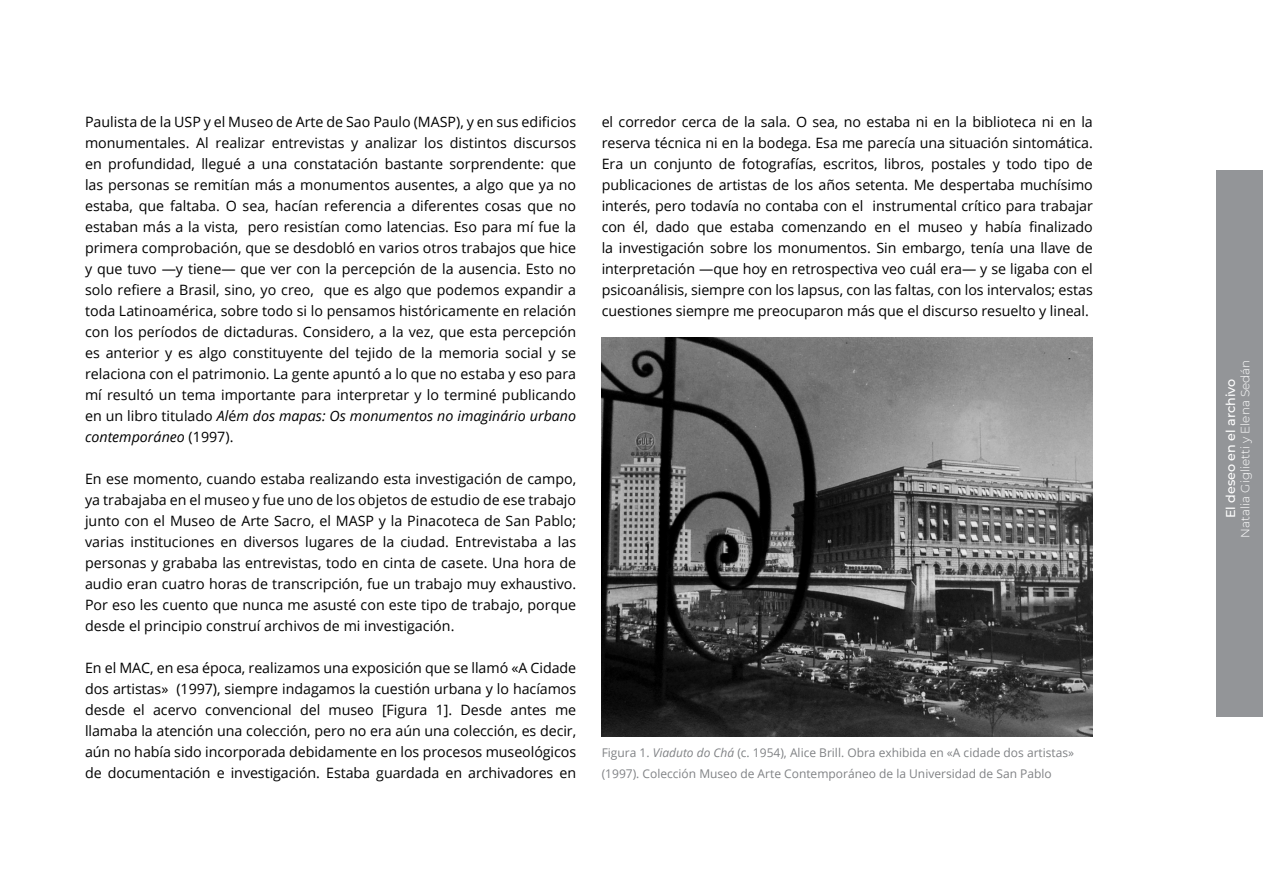
<style>
.page{position:relative;width:1263px;height:893px;background:#fff}
.page>*{position:absolute;margin:0;border:0;box-sizing:border-box;transform-origin:0 0}
.t1{font:14.25px/21px "Open Sans";color:#000;text-align:justify}
.t2{font:500 12.75px "Montserrat";color:#fff}
.t3{font:12px/21px "Open Sans";color:#808285}
.t4{font:300 12px "Montserrat";color:#fff}
.s1{font-style:italic}
</style>
<div class="page">
<div style="left:1216px;top:170px;width:47px;height:546px;background:#939598"></div>
<img style="left:602px;top:337px;width:491px;height:399px">
<p class="t1" style="left:85px;top:111px;width:493px">Paulista de la USP y el Museo de Arte de Sao Paulo (MASP), y en sus edificios monumentales. Al realizar entrevistas y analizar los distintos discursos en profundidad, llegué a una constatación bastante sorprendente: que las personas se remitían más a monumentos ausentes, a algo que ya no estaba, que faltaba. O sea, hacían referencia a diferentes cosas que no estaban más a la vista, pero resistían como latencias. Eso para mí fue la primera comprobación, que se desdobló en varios otros trabajos que hice y que tuvo —y tiene— que ver con la percepción de la ausencia. Esto no solo refiere a Brasil, sino, yo creo, que es algo que podemos expandir a toda Latinoamérica, sobre todo si lo pensamos históricamente en relación con los períodos de dictaduras. Considero, a la vez, que esta percepción es anterior y es algo constituyente del tejido de la memoria social y se relaciona con el patrimonio. La gente apuntó a lo que no estaba y eso para mí resultó un tema importante para interpretar y lo terminé publicando en un libro titulado <span class="s1">Al</span>é<span class="s1">m dos mapas: Os monumentos no imaginário urbano contemporáneo</span> (1997).</p>
<p class="t1" style="left:85px;top:468px;width:493px">En ese momento, cuando estaba realizando esta investigación de campo, ya trabajaba en el museo y fue uno de los objetos de estudio de ese trabajo junto con el Museo de Arte Sacro, el MASP y la Pinacoteca de San Pablo; varias instituciones en diversos lugares de la ciudad. Entrevistaba a las personas y grababa las entrevistas, todo en cinta de casete. Una hora de audio eran cuatro horas de transcripción, fue un trabajo muy exhaustivo.<br>Por eso les cuento que nunca me asusté con este tipo de trabajo, porque desde el principio construí archivos de mi investigación.</p>
<p class="t1" style="left:85px;top:657px;width:493px">En el MAC, en esa época, realizamos una exposición que se llamó «A Cidade dos artistas» (1997), siempre indagamos la cuestión urbana y lo hacíamos desde el acervo convencional del museo [Figura 1]. Desde antes me llamaba la atención una colección, pero no era aún una colección, es decir, aún no había sido incorporada debidamente en los procesos museológicos de documentación e investigación. Estaba guardada en archivadores en</p>
<p class="t1" style="left:602px;top:111px;width:493px">el corredor cerca de la sala. O sea, no estaba ni en la biblioteca ni en la reserva técnica ni en la bodega. Esa me parecía una situación sintomática.<br>Era un conjunto de fotografías, escritos, libros, postales y todo tipo de publicaciones de artistas de los años setenta. Me despertaba muchísimo interés, pero todavía no contaba con el instrumental crítico para trabajar con él, dado que estaba comenzando en el museo y había finalizado la investigación sobre los monumentos. Sin embargo, tenía una llave de interpretación —que hoy en retrospectiva veo cuál era— y se ligaba con el psicoanálisis, siempre con los lapsus, con las faltas, con los intervalos; estas cuestiones siempre me preocuparon más que el discurso resuelto y lineal.</p>
<p class="t3" style="left:602px;top:742px;width:474px">Figura 1. <span class="s1">Viaduto do Chá</span> (c. 1954), Alice Brill. Obra exhibida en «A cidade dos artistas» (1997). Colección Museo de Arte Contemporáneo de la Universidad de San Pablo</p>
<p class="t4" style="left:1237px;top:538px;width:180px;rotate:-90deg">Natalia Giglietti y Elena Sedán</p>
<p class="t2" style="left:1222px;top:518px;width:141px;rotate:-90deg">E l deseo en el archivo</p>
</div>
